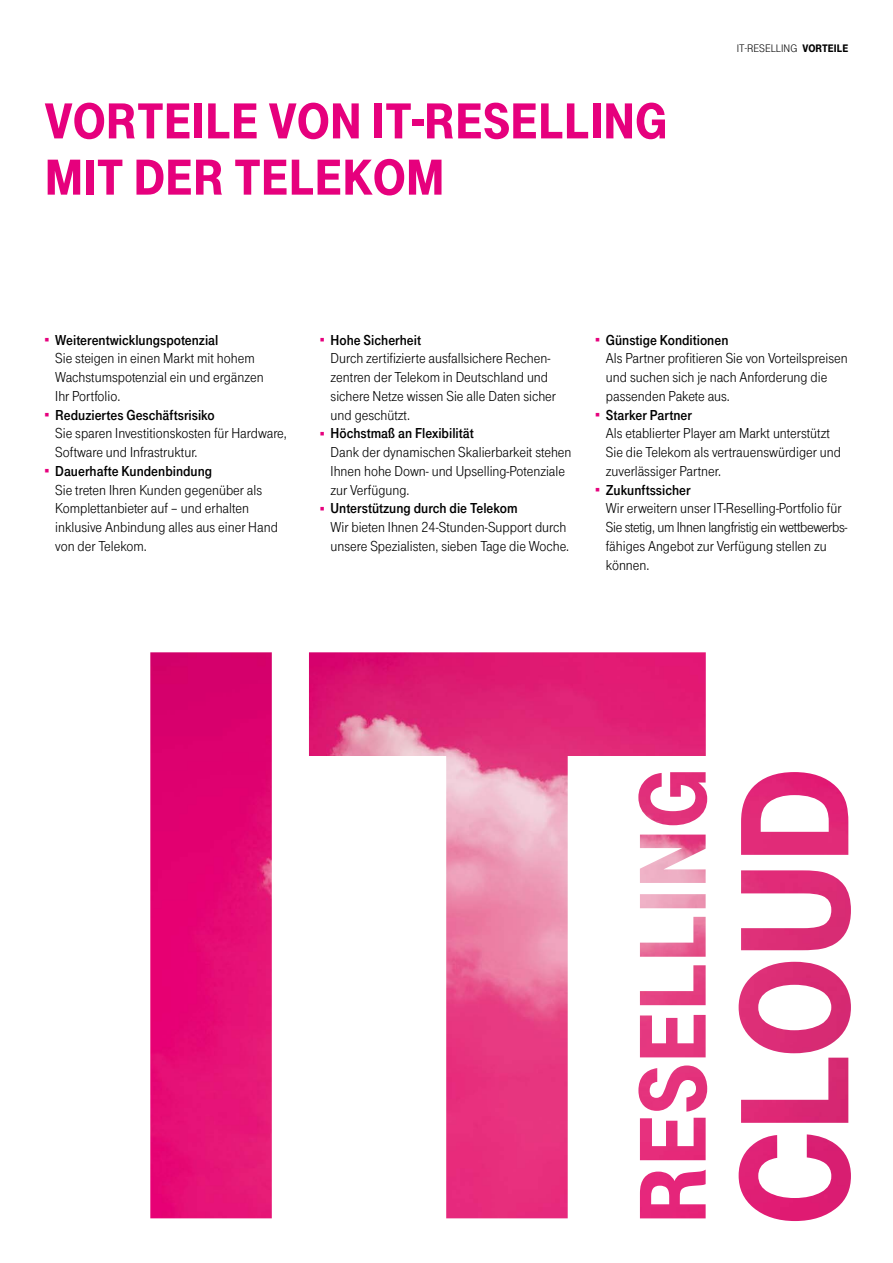
<style>
.page{position:relative;width:893px;height:1263px;background:#fff}
.page>*{position:absolute;margin:0;border:0;box-sizing:border-box;transform-origin:0 0}
.t1{font:900 52.5px "Tele Grotesk Headline";color:#e6007d}
.t2{font:15px/18.8px "Tele Grotesk Norm";color:#000}
.t3{font:15px "Tele Grotesk Fett";color:#000}
.t4{font:11.25px "Tele Grotesk Headline";color:#000}
.s1{font-weight:900}
.s2{color:#e6007d}
</style>
<div class="page">
<img style="left:150px;top:652px;width:701px;height:566px">
<h1 class="t1" style="left:45px;top:92px;width:28px">VORTEILE</h1>
<h1 class="t1" style="left:269px;top:92px;width:212px">VON IT-RESELLI</h1>
<h1 class="t1" style="left:603px;top:92px;width:62px">NG</h1>
<h1 class="t1" style="left:45px;top:148px;width:119px">MIT DER</h1>
<h1 class="t1" style="left:234px;top:148px;width:174px">TELEKOM</h1>
<p class="t4" style="left:737px;top:42px;width:73px">IT-RESELLING <span class="s1">VORTEILE</span></p>
<p class="t3" style="left:45px;top:331px;width:175px"><span class="s2">○</span> Weiterentwicklungspotenzial</p>
<p class="t2" style="left:55px;top:349px;width:210px">Sie steigen in einen Markt mit hohem<br>Wachstumspotenzial ein und ergänzen<br>Ihr Portfolio.</p>
<p class="t3" style="left:45px;top:406px;width:172px"><span class="s2">○</span> Reduziertes Geschäftsrisiko</p>
<p class="t2" style="left:55px;top:424px;width:233px">Sie sparen Investitionskosten für Hardware,<br>Software und Infrastruktur.</p>
<p class="t3" style="left:45px;top:463px;width:169px"><span class="s2">○</span> Dauerhafte Kundenbindung</p>
<p class="t2" style="left:55px;top:481px;width:224px">Sie treten Ihren Kunden gegenüber als Komplettanbieter auf – und erhalten inklusive Anbindung alles aus einer Hand von der Telekom.</p>
<p class="t3" style="left:320px;top:331px;width:103px"><span class="s2">○</span> Hohe Sicherheit</p>
<p class="t2" style="left:331px;top:349px;width:227px">Durch zertifizierte ausfallsichere Rechen&shy;zentren der Telekom in Deutschland und sichere Netze wissen Sie alle Daten sicher und geschützt.</p>
<p class="t3" style="left:320px;top:425px;width:155px"><span class="s2">○</span> Höchstmaß an Flexibilität</p>
<p class="t2" style="left:331px;top:443px;width:242px">Dank der dynamischen Skalierbarkeit stehen<br>Ihnen hohe Down- und Upselling-Potenziale zur Verfügung.</p>
<p class="t3" style="left:320px;top:500px;width:199px"><span class="s2">○</span> Unterstützung durch die Telekom</p>
<p class="t2" style="left:331px;top:518px;width:240px">Wir bieten Ihnen 24-Stunden-Support durch unsere Spezialisten, sieben Tage die Woche.</p>
<p class="t3" style="left:595px;top:331px;width:135px"><span class="s2">○</span> Günstige Konditionen</p>
<p class="t2" style="left:606px;top:349px;width:243px">Als Partner profitieren Sie von Vorteilspreisen und suchen sich je nach Anforderung die passenden Pakete aus.</p>
<p class="t3" style="left:595px;top:406px;width:98px"><span class="s2">○</span> Starker Partner</p>
<p class="t2" style="left:606px;top:424px;width:236px">Als etablierter Player am Markt unterstützt<br>Sie die Telekom als vertrauenswürdiger und zuverlässiger Partner.</p>
<p class="t3" style="left:595px;top:481px;width:97px"><span class="s2">○</span> Zukunftssicher</p>
<p class="t2" style="left:606px;top:499px;width:243px">Wir erweitern unser IT-Reselling-Portfolio für Sie stetig, um Ihnen langfristig ein wettbewerbs&shy;fähiges Angebot zur Verfügung stellen zu können.</p>
</div>
